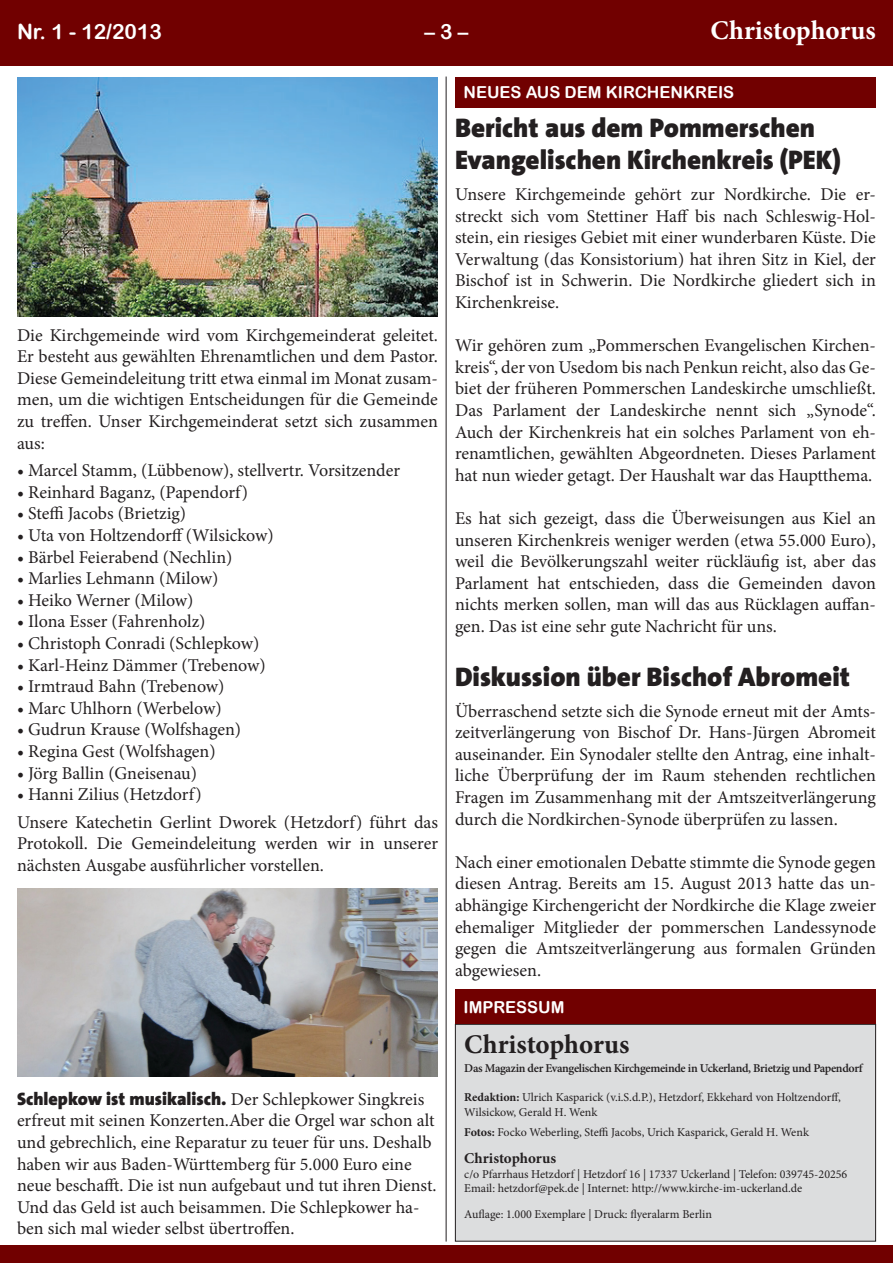
<style>
.page{position:relative;width:893px;height:1263px;background:#fff}
.page>*{position:absolute;margin:0;border:0;box-sizing:border-box;transform-origin:0 0}
.t1{font:900 27px/32.4px "SPD The Sans";color:#231f20}
.t2{font:700 27px "Minion Pro";color:#fff}
.t3{font:700 27px "Minion Pro";color:#231f20}
.t4{font:21px "Arial Rounded MT Bold";color:#fff}
.t5{font:18px/21.6px "Minion Pro";color:#231f20;text-align:justify}
.t6{font:900 18px "SPD The Sans";color:#231f20}
.t7{font:16.5px "Arial Rounded MT Bold";color:#fff}
.t8{font:700 15px "Minion Pro";color:#231f20}
.t9{font:12px/14.4px "Minion Pro";color:#231f20}
.t10{font:600 12px "Minion Pro";letter-spacing:-.025em;color:#231f20}
.s1{font-family:"Minion Pro";font-weight:400}
.s2{font-weight:700}
</style>
<div class="page">
<div style="left:0;top:0;width:893px;height:66px;background:#710000"></div>
<div style="left:0;top:1246px;width:893px;height:17px;background:#710000"></div>
<div style="left:455px;top:1024px;width:421px;height:217px;background:#dcddde"></div>
<div style="left:455px;top:1024px;width:421px;height:217px;border:1px solid #231f20"></div>
<div style="left:455px;top:990px;width:421px;height:34px;background:#710000"></div>
<div style="left:455px;top:77px;width:421px;height:30px;background:#710000"></div>
<hr style="left:446px;top:77px;width:1px;height:1164px;background:#231f20">
<img style="left:17px;top:77px;width:421px;height:240px">
<img style="left:17px;top:888px;width:421px;height:188px">
<p class="t4" style="left:17px;top:19px;width:147px">Nr. 1 - 12/2013</p>
<p class="t4" style="left:424px;top:19px;width:45px">– 3 –</p>
<h1 class="t2" style="left:711px;top:11px;width:167px">Christophorus</h1>
<p class="t5" style="left:17px;top:324px;width:422px">Die Kirchgemeinde wird vom Kirchgemeinderat geleitet.<br>Er besteht aus gewählten Ehrenamtlichen und dem Pastor.<br>Diese Gemeindeleitung tritt etwa einmal im Monat zusam&shy;men, um die wichtigen Entscheidungen für die Gemeinde zu treffen. Unser Kirchgemeinderat setzt sich zusammen aus:</p>
<p class="t5" style="left:17px;top:460px;width:385px">• Marcel Stamm, (Lübbenow), stellvertr. Vorsitzender</p>
<p class="t5" style="left:17px;top:481px;width:233px">• Reinhard Baganz, (Papendorf)</p>
<p class="t5" style="left:17px;top:503px;width:171px">• Steffi Jacobs (Brietzig)</p>
<p class="t5" style="left:17px;top:524px;width:258px">• Uta von Holtzendorff (Wilsickow)</p>
<p class="t5" style="left:17px;top:546px;width:217px">• Bärbel Feierabend (Nechlin)</p>
<p class="t5" style="left:17px;top:568px;width:203px">• Marlies Lehmann (Milow)</p>
<p class="t5" style="left:17px;top:589px;width:178px">• Heiko Werner (Milow)</p>
<p class="t5" style="left:17px;top:611px;width:190px">• Ilona Esser (Fahrenholz)</p>
<p class="t5" style="left:17px;top:632px;width:244px">• Christoph Conradi (Schlepkow)</p>
<p class="t5" style="left:17px;top:654px;width:250px">• Karl-Heinz Dämmer (Trebenow)</p>
<p class="t5" style="left:17px;top:676px;width:209px">• Irmtraud Bahn (Trebenow)</p>
<p class="t5" style="left:17px;top:697px;width:206px">• Marc Uhlhorn (Werbelow)</p>
<p class="t5" style="left:17px;top:719px;width:226px">• Gudrun Krause (Wolfshagen)</p>
<p class="t5" style="left:17px;top:740px;width:200px">• Regina Gest (Wolfshagen)</p>
<p class="t5" style="left:17px;top:762px;width:182px">• Jörg Ballin (Gneisenau)</p>
<p class="t5" style="left:17px;top:781px;width:422px;line-height:27.6px">• Hanni Zilius (Hetzdorf)<br>Unsere Katechetin Gerlint Dworek (Hetzdorf) führt das</p>
<p class="t5" style="left:17px;top:833px;width:422px">Protokoll. Die Gemeindeleitung werden wir in unserer nächsten Ausgabe ausführlicher vorstellen.</p>
<p class="t6" style="left:17px;top:1089px;width:409px">Schlepkow ist musikalisch. <span class="s1">Der Schlepkower Singkreis</span></p>
<p class="t5" style="left:17px;top:1110px;width:421px;text-align:left">erfreut mit seinen Konzerten.Aber die Orgel war schon alt und gebrechlich, eine Reparatur zu teuer für uns. Deshalb haben wir aus Baden-Württemberg für 5.000 Euro eine neue beschafft. Die ist nun aufgebaut und tut ihren Dienst.<br>Und das Geld ist auch beisammen. Die Schlepkower ha&shy;ben sich mal wieder selbst übertroffen.</p>
<p class="t7" style="left:463px;top:83px;width:272px">NEUES AUS DEM KIRCHENKREIS</p>
<h1 class="t1" style="left:455px;top:113px;width:387px">Bericht aus dem Pommerschen<br>Evangelischen Kirchenkreis (PEK)</h1>
<p class="t5" style="left:455px;top:183px;width:422px">Unsere Kirchgemeinde gehört zur Nordkirche. Die er&shy;streckt sich vom Stettiner Haff bis nach Schleswig-Hol&shy;stein, ein riesiges Gebiet mit einer wunderbaren Küste. Die Verwaltung (das Konsistorium) hat ihren Sitz in Kiel, der Bischof ist in Schwerin. Die Nordkirche gliedert sich in Kirchenkreise.</p>
<p class="t5" style="left:455px;top:335px;width:423px">Wir gehören zum „Pommerschen Evangelischen Kirchen&shy;kreis“, der von Usedom bis nach Penkun reicht, also das Ge&shy;biet der früheren Pommerschen Landeskirche umschließt.<br>Das Parlament der Landeskirche nennt sich „Synode“.<br>Auch der Kirchenkreis hat ein solches Parlament von eh&shy;renamtlichen, gewählten Abgeordneten. Dieses Parlament hat nun wieder getagt. Der Haushalt war das Hauptthema.</p>
<p class="t5" style="left:455px;top:507px;width:422px">Es hat sich gezeigt, dass die Überweisungen aus Kiel an unseren Kirchenkreis weniger werden (etwa 55.000 Euro), weil die Bevölkerungszahl weiter rückläufig ist, aber das Parlament hat entschieden, dass die Gemeinden davon nichts merken sollen, man will das aus Rücklagen auffan&shy;gen. Das ist eine sehr gute Nachricht für uns.</p>
<h1 class="t1" style="left:455px;top:662px;width:396px">Diskussion über Bischof Abromeit</h1>
<p class="t5" style="left:455px;top:700px;width:422px">Überraschend setzte sich die Synode erneut mit der Amts&shy;zeitverlängerung von Bischof Dr. Hans-Jürgen Abromeit auseinander. Ein Synodaler stellte den Antrag, eine inhalt&shy;liche Überprüfung der im Raum stehenden rechtlichen Fragen im Zusammenhang mit der Amtszeitverlängerung durch die Nordkirchen-Synode überprüfen zu lassen.</p>
<p class="t5" style="left:455px;top:851px;width:422px">Nach einer emotionalen Debatte stimmte die Synode gegen diesen Antrag. Bereits am 15. August 2013 hatte das un&shy;abhängige Kirchengericht der Nordkirche die Klage zweier ehemaliger Mitglieder der pommerschen Landessynode gegen die Amtszeitverlängerung aus formalen Gründen abgewiesen.</p>
<p class="t7" style="left:463px;top:997px;width:103px">IMPRESSUM</p>
<h1 class="t3" style="left:464px;top:1025px;width:167px">Christophorus</h1>
<p class="t10" style="left:464px;top:1060px;width:400px">Das Magazin der Evangelischen Kirchgemeinde in Uckerland, Brietzig und Papendorf</p>
<p class="t9" style="left:464px;top:1090px;width:378px"><span class="s2">Redaktion:</span> Ulrich Kasparick (v.i.S.d.P.), Hetzdorf, Ekkehard von Holtzendorff,<br>Wilsickow, Gerald H. Wenk</p>
<p class="t9" style="left:464px;top:1125px;width:346px"><span class="s2">Fotos:</span> Focko Weberling, Steffi Jacobs, Urich Kasparick, Gerald H. Wenk</p>
<p class="t8" style="left:464px;top:1148px;width:93px">Christophorus</p>
<p class="t9" style="left:464px;top:1167px;width:385px">c/o Pfarrhaus Hetzdorf | Hetzdorf 16 | 17337 Uckerland | Telefon: 039745-20256<br>Email: hetzdorf@pek.de | Internet: http://www.kirche-im-uckerland.de</p>
<p class="t9" style="left:464px;top:1207px;width:249px">Auflage: 1.000 Exemplare | Druck: flyeralarm Berlin</p>
</div>
